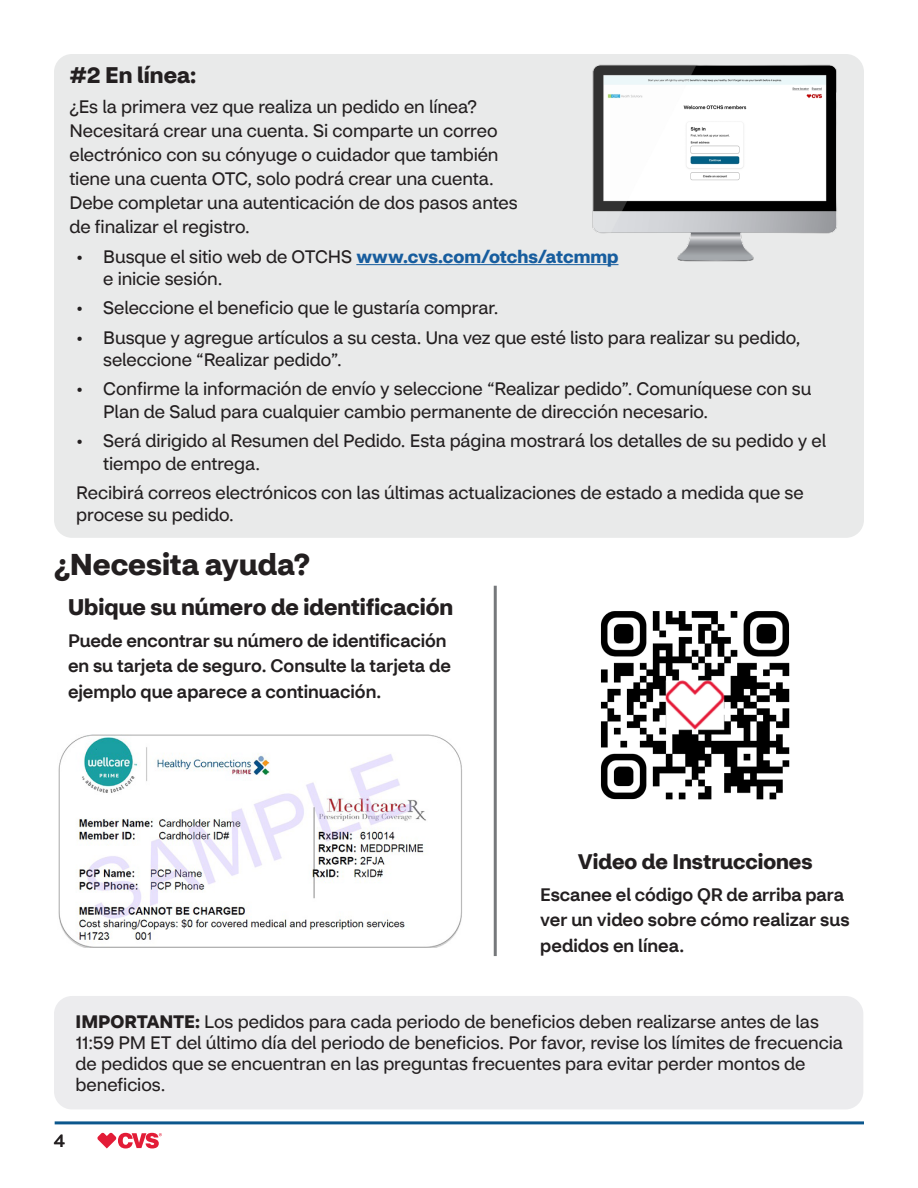
<style>
.page{position:relative;width:918px;height:1188px;background:#fff}
.page>*{position:absolute;margin:0;border:0;box-sizing:border-box;transform-origin:0 0}
.t1{font:700 30px "CVS Health Sans";color:#231f20}
.t2{font:700 22.5px "CVS Health Sans";color:#231f20}
.t3{font:700 21px "CVS Health Sans";color:#231f20}
.t4{font:18px/24px "CVS Health Sans";letter-spacing:-.005em;color:#231f20}
.t5{font:500 18px/25.5px "CVS Health Sans";color:#231f20}
.s1{font-weight:700;color:#175d9e}
.s2{font-weight:700}
</style>
<div class="page">
<svg style="left:97px;top:1133px;width:65px;height:15px"></svg>
<hr style="left:55px;top:1121px;width:809px;height:3px;background:#0b578d">
<div style="left:54px;top:54px;width:810px;height:484px;background:#e9eaea;border-radius:18px"></div>
<hr style="left:356px;top:264px;width:263px;height:1px;background:#175d9e">
<img style="left:586px;top:64px;width:251px;height:202px">
<img style="left:58px;top:735px;width:404px;height:212px">
<img style="left:600px;top:611px;width:190px;height:189px">
<div style="left:54px;top:996px;width:809px;height:113px;background:#ececee;border-radius:18px"></div>
<hr style="left:494px;top:586px;width:3px;height:370px;background:#76787b">
<h2 class="t2" style="left:69px;top:60px;width:128px">#2 En línea:</h2>
<p class="t4" style="left:69px;top:95px;width:450px">¿Es la primera vez que realiza un pedido en línea?<br>Necesitará crear una cuenta. Si comparte un correo electrónico con su cónyuge o cuidador que también tiene una cuenta OTC, solo podrá crear una cuenta.<br>Debe completar una autenticación de dos pasos antes de finalizar el registro.</p>
<p class="t4" style="left:103px;top:245px;width:517px;line-height:22.5px;text-indent:-27px">• Busque el sitio web de OTCHS <span class="s1">www.cvs.com/otchs/atcmmp </span>e inicie sesión.</p>
<p class="t4" style="left:76px;top:296px;width:424px">• Seleccione el beneficio que le gustaría comprar.</p>
<p class="t4" style="left:103px;top:326px;width:699px;line-height:22.5px;text-indent:-27px">• Busque y agregue artículos a su cesta. Una vez que esté listo para realizar su pedido, seleccione “Realizar pedido”.</p>
<p class="t4" style="left:103px;top:378px;width:710px;line-height:22.5px;text-indent:-27px">• Confirme la información de envío y seleccione “Realizar pedido”. Comuníquese con su<br>Plan de Salud para cualquier cambio permanente de dirección necesario.</p>
<p class="t4" style="left:103px;top:430px;width:724px;line-height:22.5px;text-indent:-27px">• Será dirigido al Resumen del Pedido. Esta página mostrará los detalles de su pedido y el tiempo de entrega.</p>
<p class="t4" style="left:76px;top:481px;width:729px;line-height:22.5px">Recibirá correos electrónicos con las últimas actualizaciones de estado a medida que se procese su pedido.</p>
<h3 class="t1" style="left:54px;top:546px;width:258px">¿Necesita ayuda?</h3>
<h4 class="t2" style="left:68px;top:593px;width:387px">Ubique su número de identificación</h4>
<p class="t5" style="left:68px;top:628px;width:384px">Puede encontrar su número de identificación en su tarjeta de seguro. Consulte la tarjeta de ejemplo que aparece a continuación.</p>
<h4 class="t3" style="left:578px;top:848px;width:236px">Video de Instrucciones</h4>
<p class="t5" style="left:540px;top:882px;width:311px">Escanee el código QR de arriba para ver un video sobre cómo realizar sus pedidos en línea.</p>
<p class="t4" style="left:76px;top:1012px;width:769px;line-height:21px"><span class="s2">IMPORTANTE:</span> Los pedidos para cada periodo de beneficios deben realizarse antes de las 11:59 PM ET del último día del periodo de beneficios. Por favor, revise los límites de frecuencia de pedidos que se encuentran en las preguntas frecuentes para evitar perder montos de beneficios.</p>
<p class="t4" style="left:54px;top:1129px;width:12px">4</p>
</div>
